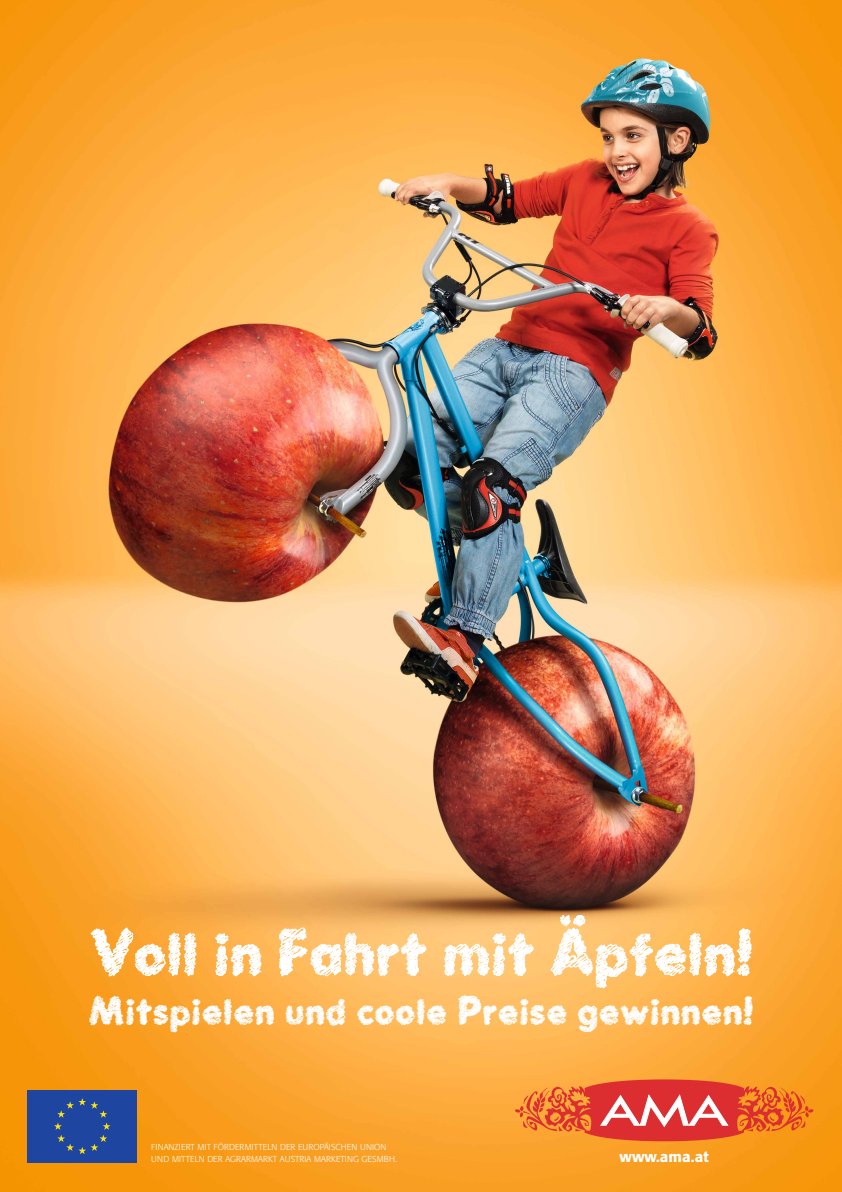
<style>
.page{position:relative;width:842px;height:1192px;background:#fff}
.page>*{position:absolute;margin:0;border:0;box-sizing:border-box;transform-origin:0 0}
.t1{font:700 63.7px "Scratch";color:#fff}
.t2{font:700 38.85px "Scratch";letter-spacing:.015em;color:#fff}
.t3{font:500 15.1px "Formata";letter-spacing:.01em;color:#fff}
.t4{font:300 8.55px/12.1px "Formata";letter-spacing:.01em;color:#fff}
</style>
<div class="page">
<img style="left:0;top:0;width:842px;height:1192px">
<div style="left:28px;top:1090px;width:109px;height:73px;background:#1e46a1"></div>
<svg style="left:54px;top:1098px;width:56px;height:56px"></svg>
<svg style="left:515px;top:1079px;width:298px;height:62px;background:#ea6a3d"></svg>
<h1 class="t1" style="left:90px;top:910px;width:665px">Voll in Fahrt mit Äpfeln!</h1>
<h2 class="t2" style="left:89px;top:985px;width:666px">Mitspielen und coole Preise gewinnen!</h2>
<p class="t4" style="left:151px;top:1141px;width:247px">FINANZIERT MIT FÖRDERMITTELN DER EUROPÄISCHEN UNION<br>UND MITTELN DER AGRARMARKT AUSTRIA MARKETING GESMBH.</p>
<h3 class="t3" style="left:620px;top:1147px;width:91px">www.ama.at</h3>
</div>
